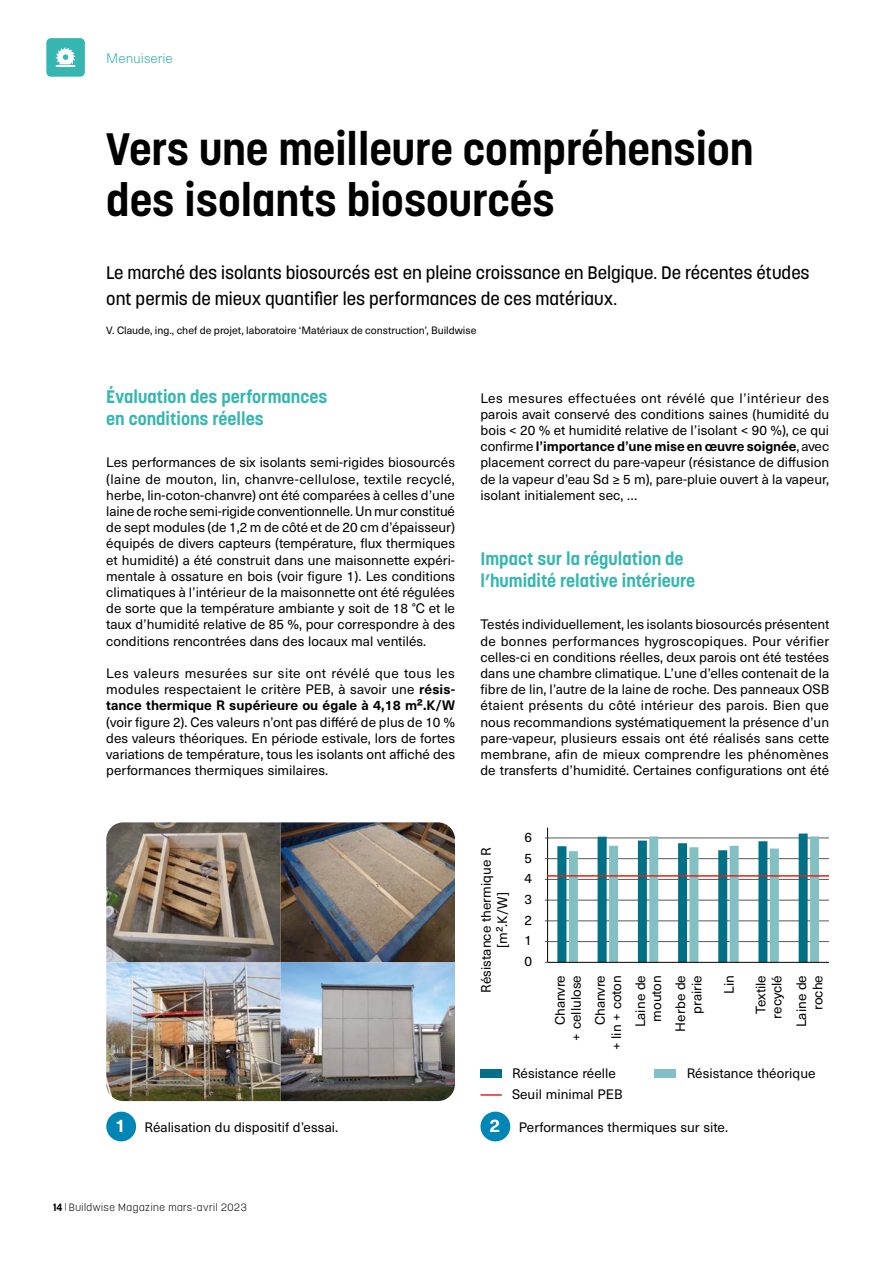
<style>
.page{position:relative;width:893px;height:1263px;background:#fff}
.page>*{position:absolute;margin:0;border:0;box-sizing:border-box;transform-origin:0 0}
.Main_title{font:700 45px/51px "Korolev";color:#000}
.Intro{font:500 18px/25.5px "Korolev";color:#000}
.Title_Green{font:700 18px/22.5px "Korolev";color:#36b6b0}
.t1{font:700 18px "Neue Haas Unica W1 G";color:#fff}
.Body_text{font:13.5px/16.2px "Neue Haas Unica W1 G";color:#000;text-align:justify}
.Picture_text{font:13.5px/16.2px "Neue Haas Unica W1 G";color:#000;text-align:right}
.Number_Text{font:13.5px "Neue Haas Unica W1 G";color:#000}
.Section{font:300 13.5px "Neue Haas Unica W1 G";color:#36b6b0}
.Authors{font:10.5px "Neue Haas Unica W1 G";color:#000}
.t2{font:300 10.5px "Korolev";letter-spacing:.05em;color:#000}
.s1{font-weight:700}
.s2{font-size:9.15px}
</style>
<div class="page">
<svg style="left:46px;top:38px;width:39px;height:39px;background:#5dc4bf"></svg>
<img style="left:106px;top:822px;width:349px;height:279px">
<div style="left:106px;top:1111px;width:30px;height:30px;background:#0086b6;border-radius:50%"></div>
<div style="left:480px;top:1111px;width:30px;height:30px;background:#0086b6;border-radius:50%"></div>
<hr style="left:548px;top:838px;width:281px;height:1px;background:#575756">
<hr style="left:548px;top:858px;width:281px;height:1px;background:#575756">
<hr style="left:548px;top:879px;width:281px;height:1px;background:#575756">
<hr style="left:548px;top:900px;width:281px;height:1px;background:#575756">
<hr style="left:548px;top:921px;width:281px;height:1px;background:#575756">
<hr style="left:548px;top:941px;width:281px;height:1px;background:#575756">
<svg style="left:557px;top:833px;width:262px;height:129px"></svg>
<hr style="left:547px;top:827px;width:1px;height:135px;background:#010102">
<hr style="left:548px;top:962px;width:281px;height:1px;background:#010102">
<div style="left:480px;top:1069px;width:22px;height:9px;background:#047085"></div>
<div style="left:655px;top:1069px;width:21px;height:9px;background:#82c0c5"></div>
<hr style="left:547px;top:875px;width:282px;height:2px;background:#e32414">
<hr style="left:480px;top:1094px;width:22px;height:2px;background:#e32414">
<p class="Section" style="left:106px;top:49px;width:68px">Menuiserie</p>
<p class="Main_title" style="left:106px;top:124px;width:649px">Vers une meilleure compréhension des isolants biosourcés</p>
<p class="Intro" style="left:106px;top:260px;width:705px">Le marché des isolants biosourcés est en pleine croissance en Belgique. De récentes études ont permis de mieux quantifier les performances de ces matériaux.</p>
<p class="Authors" style="left:106px;top:322px;width:372px">V. Claude, ing., chef de projet, laboratoire ‘Matériaux de construction’, Buildwise</p>
<p class="Title_Green" style="left:106px;top:385px;width:222px">Évaluation des performances en conditions réelles</p>
<p class="Body_text" style="left:106px;top:454px;width:350px">Les performances de six isolants semi-rigides biosourcés (laine de mouton, lin, chanvre-cellulose, textile recyclé, herbe, lin-coton-chanvre) ont été comparées à celles d’une laine de roche semi-rigide conventionnelle. Un mur constitué de sept modules (de 1,2 m de côté et de 20 cm d’épaisseur) équipés de divers capteurs (température, flux thermiques et humidité) a été construit dans une maisonnette expéri&shy;mentale à ossature en bois (voir figure 1). Les conditions climatiques à l’intérieur de la maisonnette ont été régulées de sorte que la température ambiante y soit de 18 °C et le taux d’humidité relative de 85 %, pour correspondre à des conditions rencontrées dans des locaux mal ventilés.</p>
<p class="Body_text" style="left:106px;top:664px;width:350px">Les valeurs mesurées sur site ont révélé que tous les modules respectaient le critère PEB, à savoir une <span class="s1">résis&shy;tance thermique R supérieure ou égale à 4,18 m².K/W </span>(voir figure 2). Ces valeurs n’ont pas différé de plus de 10 % des valeurs théoriques. En période estivale, lors de fortes variations de température, tous les isolants ont affiché des performances thermiques similaires.</p>
<p class="Body_text" style="left:480px;top:389px;width:350px">Les mesures effectuées ont révélé que l’intérieur des parois avait conservé des conditions saines (humidité du bois &lt; 20 % et humidité relative de l’isolant &lt; 90 %), ce qui confirme <span class="s1">l’importance d’une mise en œuvre soignée</span>, avec placement correct du pare-vapeur (résistance de diffusion de la vapeur d’eau Sd ≥ 5 m), pare-pluie ouvert à la vapeur, isolant initialement sec, …</p>
<p class="Title_Green" style="left:480px;top:547px;width:216px">Impact sur la régulation de l’humidité relative intérieure</p>
<p class="Body_text" style="left:480px;top:616px;width:350px">Testés individuellement, les isolants biosourcés présentent de bonnes performances hygroscopiques. Pour vérifier celles-ci en conditions réelles, deux parois ont été testées dans une chambre climatique. L’une d’elles contenait de la fibre de lin, l’autre de la laine de roche. Des panneaux OSB étaient présents du côté intérieur des parois. Bien que nous recommandions systématiquement la présence d’un pare-vapeur, plusieurs essais ont été réalisés sans cette membrane, afin de mieux comprendre les phénomènes de transferts d’humidité. Certaines configurations ont été</p>
<p class="Picture_text" style="left:524px;top:828px;width:9px">6</p>
<p class="Picture_text" style="left:524px;top:849px;width:9px">5</p>
<p class="Picture_text" style="left:524px;top:870px;width:9px">4</p>
<p class="Picture_text" style="left:524px;top:890px;width:9px">3</p>
<p class="Picture_text" style="left:524px;top:911px;width:9px">2</p>
<p class="Picture_text" style="left:524px;top:932px;width:9px">1</p>
<p class="Picture_text" style="left:524px;top:952px;width:9px">0</p>
<p class="Picture_text" style="left:477px;top:992px;width:147px;text-align:center;rotate:-90deg">Résistance thermique R [m².K/W]</p>
<p class="Picture_text" style="left:551px;top:1041px;width:67px;rotate:-90deg">Chanvre<br>+ cellulose</p>
<p class="Picture_text" style="left:591px;top:1050px;width:77px;rotate:-90deg">Chanvre<br>+ lin + coton</p>
<p class="Picture_text" style="left:631px;top:1027px;width:54px;text-align:center;rotate:-90deg">Laine de mouton</p>
<p class="Picture_text" style="left:672px;top:1031px;width:58px;rotate:-90deg">Herbe de prairie</p>
<p class="Picture_text" style="left:720px;top:994px;width:20px;rotate:-90deg">Lin</p>
<p class="Picture_text" style="left:752px;top:1019px;width:45px;text-align:center;rotate:-90deg">Textile recyclé</p>
<p class="Picture_text" style="left:793px;top:1027px;width:54px;rotate:-90deg">Laine de roche</p>
<p class="Picture_text" style="left:512px;top:1064px;width:105px">Résistance réelle</p>
<p class="Picture_text" style="left:687px;top:1064px;width:130px">Résistance théorique</p>
<p class="Picture_text" style="left:512px;top:1086px;width:112px">Seuil minimal PEB</p>
<p class="t1" style="left:115px;top:1112px;width:12px">1</p>
<p class="Number_Text" style="left:145px;top:1117px;width:195px">Réalisation du dispositif d’essai.</p>
<p class="t1" style="left:489px;top:1112px;width:12px">2</p>
<p class="Number_Text" style="left:519px;top:1117px;width:211px">Performances thermiques sur site.</p>
<p class="t2" style="left:53px;top:1200px;width:195px"><span class="s1">14</span> <span class="s2">|</span> Buildwise Magazine mars-avril 2023</p>
</div>
